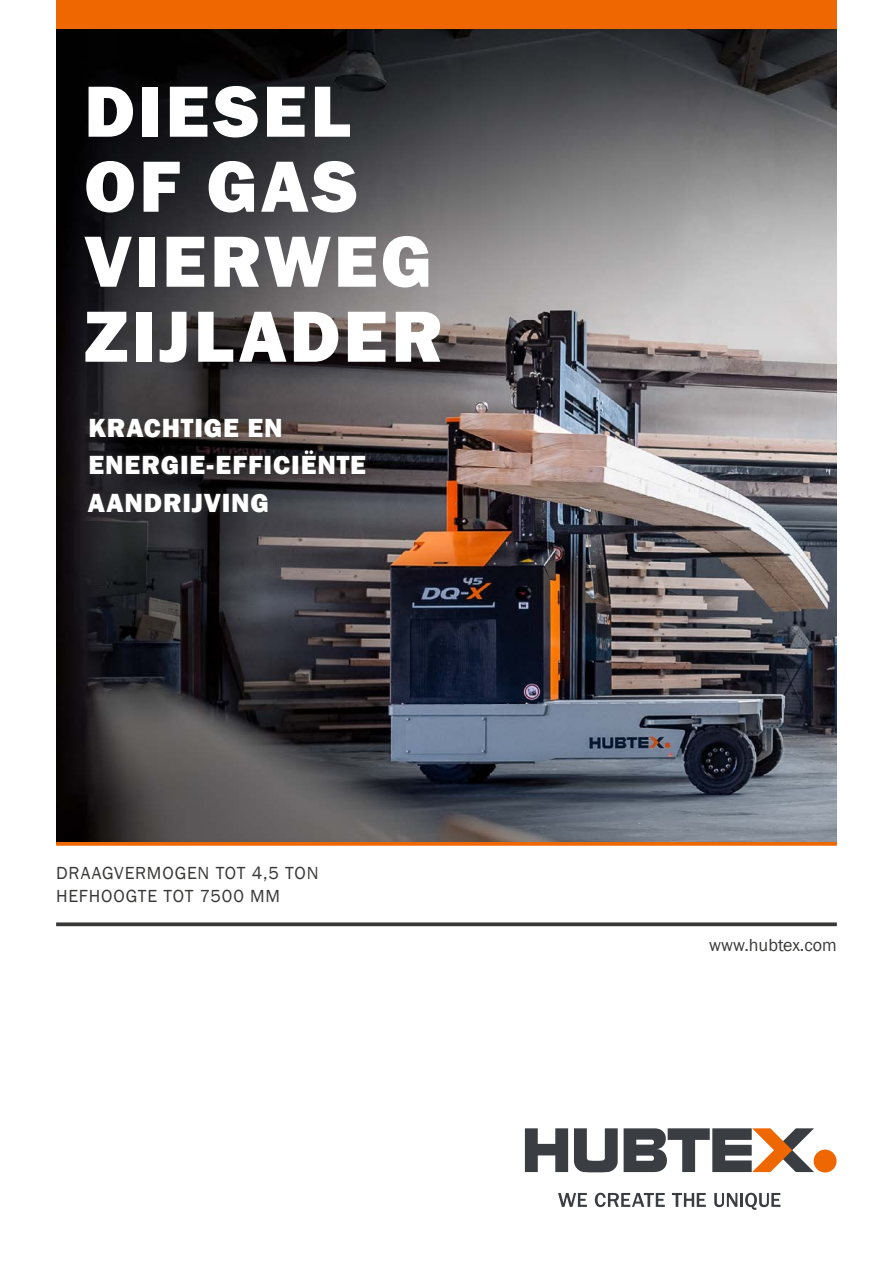
<style>
.page{position:relative;width:893px;height:1263px;background:#fff}
.page>*{position:absolute;margin:0;border:0;box-sizing:border-box;transform-origin:0 0}
.t1{font:800 75px/75px "Franklin Gothic";letter-spacing:.045em;color:#fff}
.t2{font:800 27px/37.5px "Franklin Gothic";letter-spacing:.03em;color:#fff}
.t3{font:18px/22.5px "Franklin Gothic";letter-spacing:.035em;color:#383937}
.t4{font:18px "Franklin Gothic";color:#383937}
</style>
<div class="page">
<img style="left:56px;top:28px;width:781px;height:814px">
<svg style="left:56px;top:922px;width:781px;height:4px;background:#4e4f4d"></svg>
<svg style="left:56px;top:842px;width:781px;height:4px;background:#ee7010"></svg>
<div style="left:56px;top:0;width:781px;height:28px;background:#ee6700"></div>
<div style="left:814px;top:1149px;width:22px;height:23px;background:#ee6700;border-radius:50%"></div>
<svg style="left:525px;top:1128px;width:43px;height:44px"></svg>
<svg style="left:574px;top:1128px;width:44px;height:44px"></svg>
<svg style="left:624px;top:1128px;width:190px;height:44px"></svg>
<svg style="left:558px;top:1193px;width:29px;height:14px"></svg>
<svg style="left:595px;top:1193px;width:70px;height:14px"></svg>
<svg style="left:672px;top:1193px;width:34px;height:14px"></svg>
<svg style="left:714px;top:1193px;width:23px;height:14px"></svg>
<hr style="left:740px;top:1193px;width:3px;height:14px;background:#3a3e42">
<svg style="left:745px;top:1193px;width:35px;height:17px"></svg>
<div style="left:83px;top:413px;width:288px;height:105px;background:#383937;opacity:.75"></div>
<h1 class="t1" style="left:84px;top:74px;width:360px">DIESEL<br>OF GAS<br>VIERWEG<br>ZIJLADER</h1>
<h2 class="t2" style="left:88px;top:409px;width:280px">KRACHTIGE EN<br>ENERGIE-EFFICIËNTE<br>AANDRIJVING</h2>
<p class="t3" style="left:56px;top:862px;width:264px">DRAAGVERMOGEN TOT 4,5 TON<br>HEFHOOGTE TOT 7500 MM</p>
<p class="t4" style="left:709px;top:933px;width:129px">www.hubtex.com</p>
</div>
